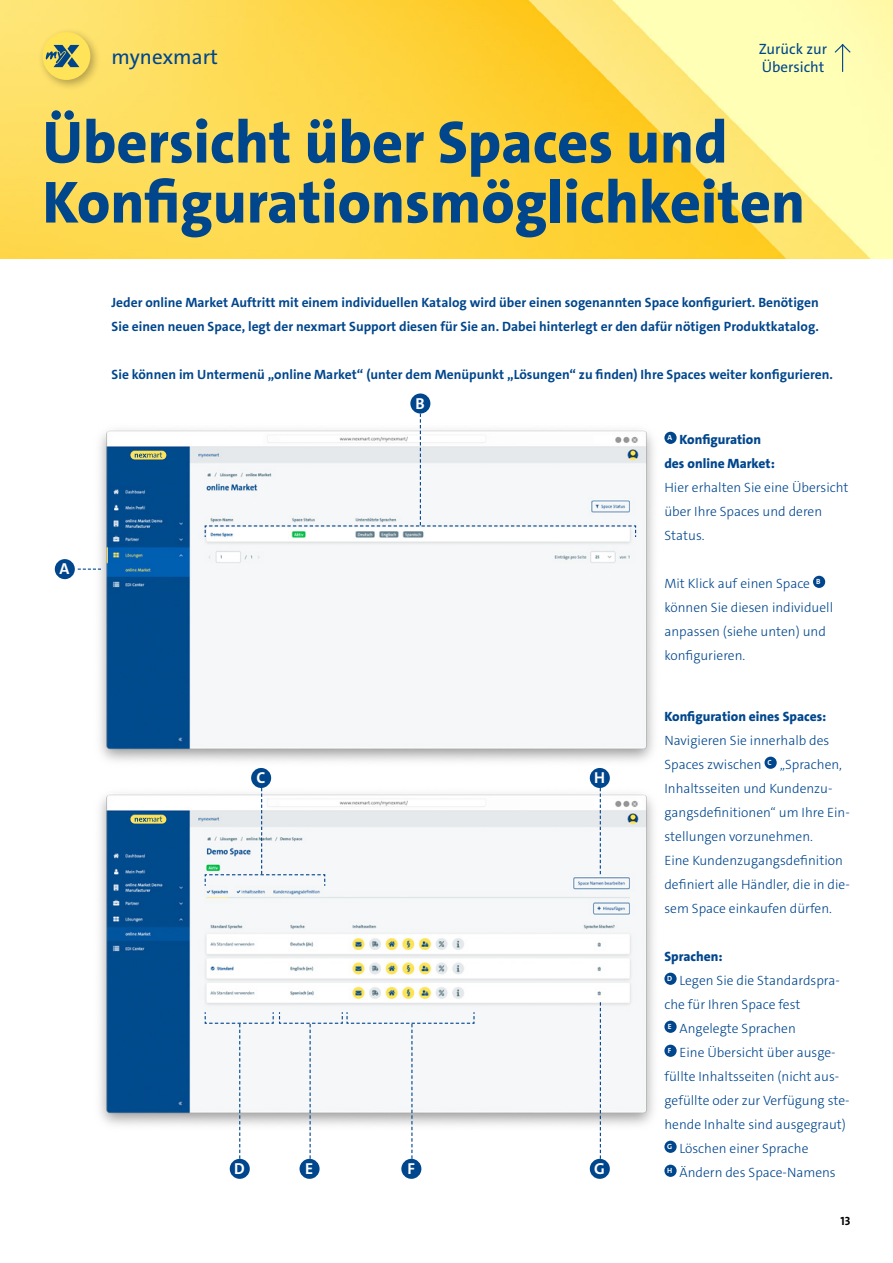
<style>
.page{position:relative;width:893px;height:1263px;background:#fff}
.page>*{position:absolute;margin:0;border:0;box-sizing:border-box;transform-origin:0 0}
.t1{font:800 60px/60px "The Sans C4 s";color:#00468d}
.t2{font:21px "The Sans C4 s";color:#00468d}
.t3{font:700 15.9px "The Sans C4 s";color:#fff}
.t4{font:15px/18px "The Sans C4 s";color:#00468d}
.t5{font:300 13.5px/24px "The Sans C4 s";color:#00468d}
.t6{font:700 13.5px/24px "The Sans C4 s";color:#00468d}
.t7{font:800 13.5px/24px "The Sans C4 s";color:#00468d;text-align:center}
.t8{font:700 12px "The Sans C4 s";color:#000}
.t9{font:700 7.5px "The Sans C4 s";color:#fff}
</style>
<div class="page">
<img style="left:0;top:0;width:893px;height:259px">
<div style="left:37px;top:26px;width:64px;height:65px;background:#000;opacity:.3"></div>
<div style="left:43px;top:32px;width:47px;height:48px;background:#ffe359;border-radius:50%"></div>
<svg style="left:46px;top:45px;width:33px;height:22px"></svg>
<div style="left:664px;top:432px;width:13px;height:12px;background:#00468d;border-radius:50%"></div>
<div style="left:813px;top:576px;width:12px;height:12px;background:#00468d;border-radius:50%"></div>
<div style="left:764px;top:757px;width:13px;height:12px;background:#00468d;border-radius:50%"></div>
<div style="left:664px;top:973px;width:13px;height:12px;background:#00468d;border-radius:50%"></div>
<div style="left:664px;top:1021px;width:13px;height:12px;background:#00468d;border-radius:50%"></div>
<div style="left:664px;top:1045px;width:13px;height:12px;background:#00468d;border-radius:50%"></div>
<div style="left:664px;top:1141px;width:13px;height:12px;background:#00468d;border-radius:50%"></div>
<div style="left:664px;top:1165px;width:13px;height:12px;background:#00468d;border-radius:50%"></div>
<svg style="left:833px;top:43px;width:19px;height:29px"></svg>
<img style="left:90px;top:430px;width:564px;height:340px">
<img style="left:99px;top:786px;width:555px;height:349px">
<div style="left:55px;top:559px;width:20px;height:20px;background:#00468d;border-radius:50%"></div>
<svg style="left:78px;top:569px;width:23px;height:1px"></svg>
<div style="left:410px;top:393px;width:20px;height:20px;background:#00468d;border-radius:50%"></div>
<div style="left:251px;top:768px;width:20px;height:20px;background:#00468d;border-radius:50%"></div>
<div style="left:590px;top:768px;width:20px;height:20px;background:#00468d;border-radius:50%"></div>
<div style="left:230px;top:1159px;width:20px;height:20px;background:#00468d;border-radius:50%"></div>
<div style="left:300px;top:1159px;width:20px;height:20px;background:#00468d;border-radius:50%"></div>
<div style="left:401px;top:1159px;width:20px;height:20px;background:#00468d;border-radius:50%"></div>
<div style="left:590px;top:1159px;width:20px;height:20px;background:#00468d;border-radius:50%"></div>
<svg style="left:600px;top:1002px;width:1px;height:157px"></svg>
<svg style="left:600px;top:788px;width:1px;height:86px"></svg>
<svg style="left:204px;top:413px;width:433px;height:125px"></svg>
<svg style="left:204px;top:788px;width:122px;height:99px"></svg>
<svg style="left:204px;top:1011px;width:271px;height:148px"></svg>
<svg style="left:131px;top:451px;width:35px;height:8px"></svg>
<svg style="left:131px;top:815px;width:35px;height:8px"></svg>
<p class="t2" style="left:112px;top:43px;width:108px">mynexmart</p>
<p class="t4" style="left:759px;top:40px;width:70px">Zurück zur<br>Übersicht</p>
<p class="t1" style="left:43px;top:113px;width:764px">Übersicht über Spaces und<br>Konfigurationsmöglichkeiten</p>
<p class="t6" style="left:112px;top:290px;width:709px">Jeder online Market Auftritt mit einem individuellen Katalog wird über einen sogenannten Space konfiguriert. Benötigen<br>Sie einen neuen Space, legt der nexmart Support diesen für Sie an. Dabei hinterlegt er den dafür nötigen Produktkatalog.</p>
<p class="t6" style="left:112px;top:362px;width:723px">Sie können im Untermenü „online Market“ (unter dem Menüpunkt „Lösungen“ zu finden) Ihre Spaces weiter konfigurieren.</p>
<p class="t3" style="left:60px;top:559px;width:11px">A</p>
<p class="t3" style="left:415px;top:393px;width:11px">B</p>
<p class="t3" style="left:256px;top:767px;width:11px">C</p>
<p class="t3" style="left:594px;top:767px;width:12px">H</p>
<p class="t3" style="left:234px;top:1158px;width:12px">D</p>
<p class="t3" style="left:305px;top:1158px;width:10px">E</p>
<p class="t3" style="left:407px;top:1158px;width:9px">F</p>
<p class="t3" style="left:594px;top:1158px;width:12px">G</p>
<p class="t7" style="left:664px;top:427px;width:112px">Konfiguration<br>des online Market:</p>
<p class="t5" style="left:664px;top:475px;width:186px">Hier erhalten Sie eine Übersicht über Ihre Spaces und deren<br>Status.</p>
<p class="t5" style="left:664px;top:571px;width:147px">Mit Klick auf einen Space</p>
<p class="t9" style="left:816px;top:577px;width:6px">B</p>
<p class="t5" style="left:664px;top:595px;width:170px">können Sie diesen individuell anpassen (siehe unten) und konfigurieren.</p>
<p class="t9" style="left:667px;top:433px;width:6px">A</p>
<p class="t7" style="left:664px;top:704px;width:163px">Konfiguration eines Spaces:</p>
<p class="t5" style="left:664px;top:728px;width:166px">Navigieren Sie innerhalb des<br>Spaces zwischen</p>
<p class="t5" style="left:664px;top:752px;width:187px;text-indent:115px">„Sprachen,<br>Inhaltsseiten und Kundenzu&shy;gangsdefinitionen“ um Ihre Ein&shy;stellungen vorzunehmen.</p>
<p class="t5" style="left:664px;top:848px;width:187px">Eine Kundenzugangsdefinition definiert alle Händler, die in die&shy;sem Space einkaufen dürfen.</p>
<p class="t7" style="left:664px;top:944px;width:60px">Sprachen:</p>
<p class="t9" style="left:667px;top:974px;width:7px">D</p>
<p class="t9" style="left:768px;top:758px;width:6px">C</p>
<p class="t5" style="left:664px;top:968px;width:177px;text-indent:15px">Legen Sie die Standardspra&shy;che für Ihren Space fest</p>
<p class="t9" style="left:668px;top:1022px;width:5px">E</p>
<p class="t5" style="left:680px;top:1016px;width:118px">Angelegte Sprachen</p>
<p class="t9" style="left:668px;top:1046px;width:5px">F</p>
<p class="t5" style="left:664px;top:1040px;width:187px;text-indent:15px">Eine Übersicht über ausge&shy;füllte Inhaltsseiten (nicht aus&shy;gefüllte oder zur Verfügung ste&shy;hende Inhalte sind ausgegraut)</p>
<p class="t9" style="left:667px;top:1142px;width:7px">G</p>
<p class="t5" style="left:680px;top:1136px;width:130px">Löschen einer Sprache</p>
<p class="t9" style="left:667px;top:1166px;width:7px">H</p>
<p class="t5" style="left:680px;top:1160px;width:158px">Ändern des Space-Namens</p>
<p class="t8" style="left:840px;top:1213px;width:11px">13</p>
</div>
